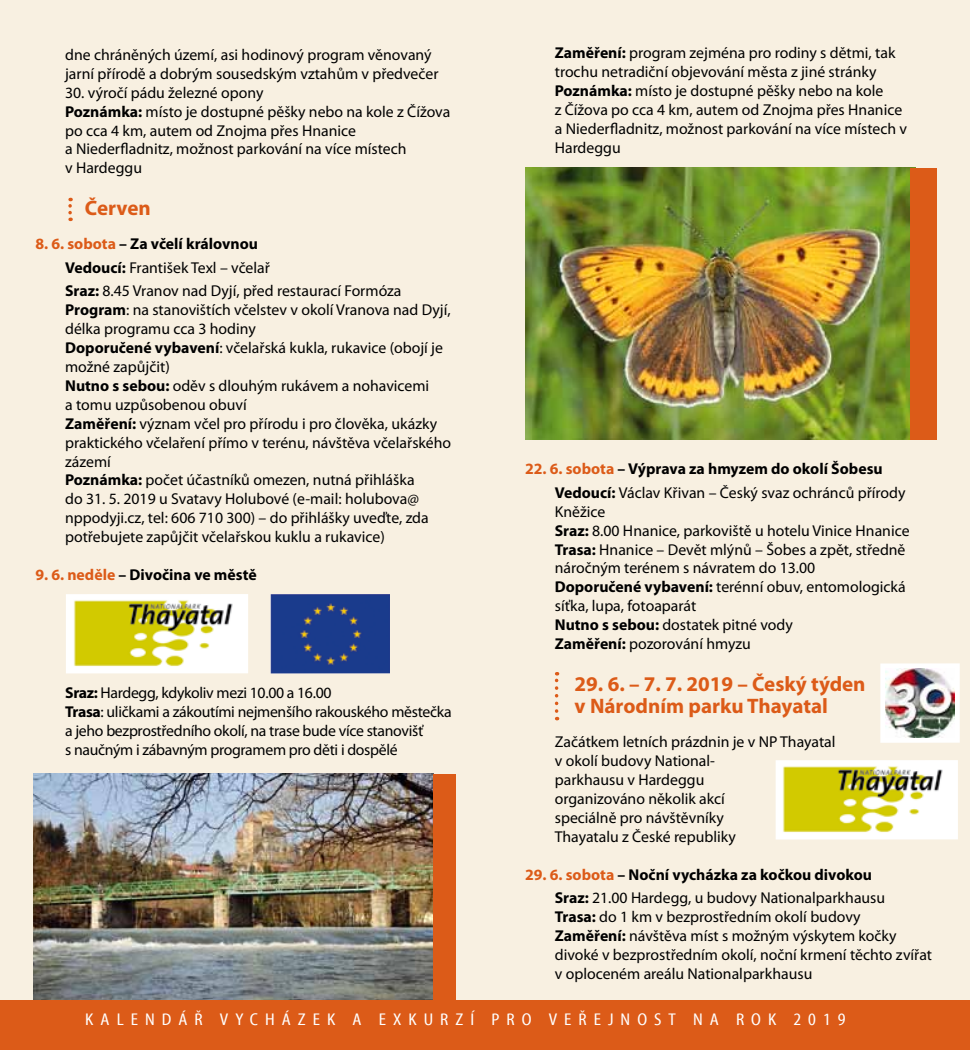
<style>
.page{position:relative;width:970px;height:1050px;background:#fff}
.page>*{position:absolute;margin:0;border:0;box-sizing:border-box;transform-origin:0 0}
.t1{font:700 21px/22.8px "Myriad Pro";color:#dc5b18}
.t2{font:condensed 17.15px "Myriad Web Pro";letter-spacing:.41em;color:#fff}
.t3{font:15.75px/18.9px "Myriad Pro";color:#000}
.t4{font:15.75px/18.9px "Myriad Pro";letter-spacing:-.02em;color:#000}
.t5{font:700 15.75px/23.8px "Myriad Pro";color:#000}
.s1{font-weight:700}
.s2{font-weight:700;color:#dc5b18}
.s3{color:#dc5b18}
.s4{font-weight:400}
</style>
<div class="page">
<div style="left:0;top:0;width:969px;height:1050px;background:#f8f0e1"></div>
<div style="left:66px;top:594px;width:182px;height:79px;background:#fff"></div>
<img style="left:74px;top:600px;width:159px;height:66px">
<img style="left:270px;top:594px;width:120px;height:79px">
<div style="left:775px;top:760px;width:182px;height:80px;background:#fff"></div>
<img style="left:783px;top:766px;width:160px;height:66px">
<div style="left:880px;top:663px;width:79px;height:80px;background:#fff"></div>
<img style="left:885px;top:668px;width:69px;height:70px">
<svg style="left:68px;top:198px;width:4px;height:23px"></svg>
<img style="left:525px;top:168px;width:385px;height:272px">
<div style="left:910px;top:168px;width:26px;height:272px;background:#dc5b18"></div>
<svg style="left:555px;top:672px;width:3px;height:39px"></svg>
<img style="left:34px;top:774px;width:399px;height:226px">
<div style="left:433px;top:774px;width:22px;height:232px;background:#dc5b18"></div>
<div style="left:0;top:1000px;width:969px;height:50px;background:#dc5b18"></div>
<p class="t3" style="left:65px;top:45px;width:375px">dne chráněných území, asi hodinový program věnovaný jarní přírodě a dobrým sousedským vztahům v předvečer</p>
<p class="t3" style="left:65px;top:83px;width:387px">30. výročí pádu železné opony<br><span class="s1">Poznámka:</span> místo je dostupné pěšky nebo na kole z Čížova po cca 4 km, autem od Znojma přes Hnanice<br>a Niederfladnitz, možnost parkování na více místech<br>v Hardeggu</p>
<h1 class="t1" style="left:85px;top:196px;width:67px">Červen</h1>
<p class="t3" style="left:65px;top:231px;width:338px;line-height:23.8px;text-indent:-30px"><span class="s2">8. 6. sobota</span> <span class="s1">– Za včelí královnou<br>Vedoucí:</span> František Texl – včelař<br><span class="s1">Sraz:</span> 8.45 Vranov nad Dyjí, před restaurací Formóza</p>
<p class="t3" style="left:65px;top:300px;width:387px"><span class="s1">Program</span>: na stanovištích včelstev v okolí Vranova nad Dyjí, délka programu cca 3 hodiny<br><span class="s1">Doporučené vybavení</span>: včelařská kukla, rukavice (obojí je možné zapůjčit)<br><span class="s1">Nutno s sebou:</span> oděv s dlouhým rukávem a nohavicemi<br>a tomu uzpůsobenou obuví<br><span class="s1">Zaměření:</span> význam včel pro přírodu i pro člověka, ukázky praktického včelaření přímo v terénu, návštěva včelařského zázemí<br><span class="s1">Poznámka:</span> počet účastníků omezen, nutná přihláška<br>do 31. 5. 2019 u Svatavy Holubové (e-mail: holubova@ nppodyji.cz, tel: 606 710 300) – do přihlášky uveďte, zda potřebujete zapůjčit včelařskou kuklu a rukavice)</p>
<p class="t5" style="left:35px;top:562px;width:223px"><span class="s3">9. 6. neděle</span> – Divočina ve městě</p>
<p class="t4" style="left:65px;top:683px;width:388px"><span class="s1">Sraz:</span> Hardegg, kdykoliv mezi 10.00 a 16.00<br><span class="s1">Trasa</span>: uličkami a zákoutími nejmenšího rakouského městečka a jeho bezprostředního okolí, na trase bude více stanovišť<br>s naučným i zábavným programem pro děti i dospělé</p>
<p class="t3" style="left:554px;top:43px;width:354px"><span class="s1">Zaměření:</span> program zejména pro rodiny s dětmi, tak trochu netradiční objevování města z jiné stránky <span class="s1">Poznámka:</span> místo je dostupné pěšky nebo na kole<br>z Čížova po cca 4 km, autem od Znojma přes Hnanice a Niederfladnitz, možnost parkování na více místech v Hardeggu</p>
<p class="t5" style="left:554px;top:456px;width:352px;text-indent:-30px"><span class="s3">22. 6. sobota</span> – Výprava za hmyzem do okolí Šobesu<br>Vedoucí: <span class="s4">Václav Křivan – Český svaz ochránců přírody</span></p>
<p class="t3" style="left:554px;top:502px;width:356px">Kněžice<br><span class="s1">Sraz:</span> 8.00 Hnanice, parkoviště u hotelu Vinice Hnanice <span class="s1">Trasa:</span> Hnanice – Devět mlýnů – Šobes a zpět, středně náročným terénem s návratem do 13.00<br><span class="s1">Doporučené vybavení:</span> terénní obuv, entomologická síťka, lupa, fotoaparát<br><span class="s1">Nutno s sebou:</span> dostatek pitné vody<br><span class="s1">Zaměření:</span> pozorování hmyzu</p>
<h1 class="t1" style="left:574px;top:672px;width:292px">29. 6. – 7. 7. 2019 – Český týden v Národním parku Thayatal</h1>
<p class="t3" style="left:554px;top:732px;width:282px">Začátkem letních prázdnin je v NP Thayatal v okolí budovy National-<br>parkhausu v Hardeggu<br>organizováno několik akcí<br>speciálně pro návštěvníky<br>Thayatalu z České republiky</p>
<p class="t3" style="left:554px;top:862px;width:332px;line-height:23.8px;text-indent:-30px"><span class="s2">29. 6. sobota</span> <span class="s1">– Noční vycházka za kočkou divokou<br>Sraz:</span> 21.00 Hardegg, u budovy Nationalparkhausu</p>
<p class="t3" style="left:554px;top:907px;width:379px"><span class="s1">Trasa:</span> do 1 km v bezprostředním okolí budovy <span class="s1">Zaměření:</span> návštěva míst s možným výskytem kočky divoké v bezprostředním okolí, noční krmení těchto zvířat v oploceném areálu Nationalparkhausu</p>
<p class="t2" style="left:85px;top:1010px;width:761px">KALENDÁŘ VYCHÁZEK A EXKURZÍ PRO VEŘEJNOST NA ROK 2019</p>
</div>
